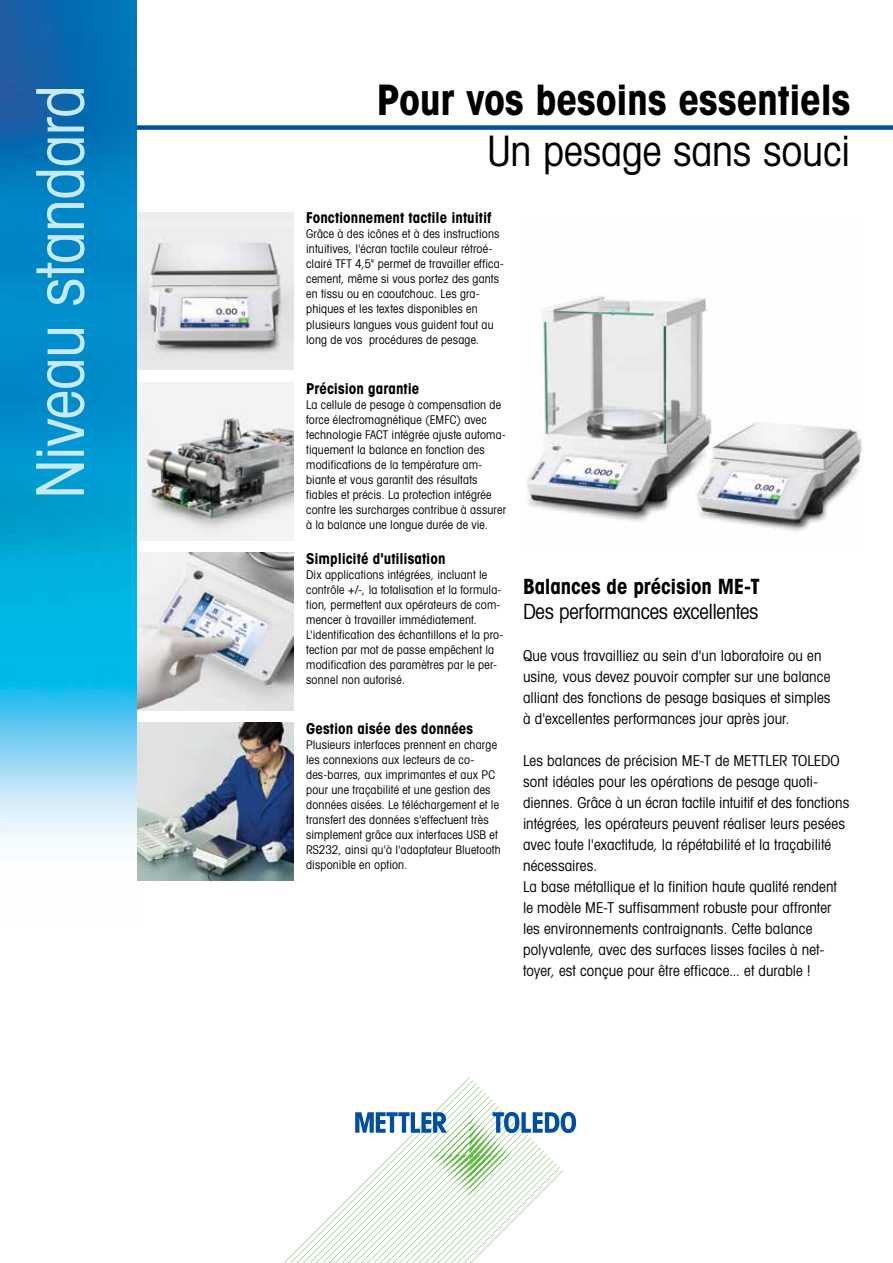
<style>
.page{position:relative;width:893px;height:1263px;background:#fff}
.page>*{position:absolute;margin:0;border:0;box-sizing:border-box;transform-origin:0 0}
.t1{font:66px "Avant Gardefor MT Bk";letter-spacing:-.015em;color:#c7eafb}
.t2{font:42px "Avant Gardefor MT Bd";letter-spacing:-.01em;color:#000}
.t3{font:42px "Avant Gardefor MT Bk";letter-spacing:-.005em;color:#000}
.t4{font:21px "Avant Gardefor MT Bk";letter-spacing:-.015em;color:#000}
.t5{font:21px "Avant Gardefor MT Bd";letter-spacing:-.005em;color:#000}
.t6{font:15px/21px "Avant Gardefor MT Bk";letter-spacing:.005em;color:#000}
.t7{font:15px "Avant Gardefor MT Bd";color:#000}
.t8{font:12px/15px "Avant Gardefor MT Bk";letter-spacing:.015em;color:#000}
</style>
<div class="page">
<svg style="left:284px;top:1077px;width:292px;height:186px"></svg>
<img style="left:136px;top:723px;width:157px;height:157px">
<img style="left:136px;top:553px;width:157px;height:157px">
<img style="left:136px;top:383px;width:157px;height:157px">
<img style="left:136px;top:213px;width:157px;height:157px">
<div style="left:111px;top:125px;width:782px;height:5px;background:#004fa3"></div>
<img style="left:523px;top:296px;width:339px;height:236px">
<img style="left:0;top:0;width:136px;height:845px">
<h1 class="t1" style="left:19px;top:499px;width:416px;rotate:-90deg">Niveau standard</h1>
<h2 class="t2" style="left:377px;top:73px;width:475px">Pour vos besoins essentiels</h2>
<h2 class="t3" style="left:487px;top:125px;width:364px">Un pesage sans souci</h2>
<p class="t7" style="left:306px;top:208px;width:187px">Fonctionnement tactile intuitif</p>
<p class="t8" style="left:306px;top:226px;width:199px">Grâce à des icônes et à des instructions intuitives, l'écran tactile couleur rétroé&shy;clairé TFT 4,5" permet de travailler effica&shy;cement, même si vous portez des gants en tissu ou en caoutchouc. Les gra&shy;phiques et les textes disponibles en plusieurs langues vous guident tout au long de vos procédures de pesage.</p>
<p class="t7" style="left:306px;top:379px;width:115px">Précision garantie</p>
<p class="t8" style="left:306px;top:396px;width:201px">La cellule de pesage à compensation de force électromagnétique (EMFC) avec technologie FACT intégrée ajuste automa&shy;tiquement la balance en fonction des modifications de la température am&shy;biante et vous garantit des résultats fiables et précis. La protection intégrée contre les surcharges contribue à assurer à la balance une longue durée de vie.</p>
<p class="t7" style="left:306px;top:549px;width:141px">Simplicité d'utilisation</p>
<p class="t8" style="left:306px;top:567px;width:199px">Dix applications intégrées, incluant le contrôle +/-, la totalisation et la formula&shy;tion, permettent aux opérateurs de com&shy;mencer à travailler immédiatement.<br>L'identification des échantillons et la pro&shy;tection par mot de passe empêchent la modification des paramètres par le per&shy;sonnel non autorisé.</p>
<p class="t7" style="left:306px;top:719px;width:169px">Gestion aisée des données</p>
<p class="t8" style="left:306px;top:737px;width:196px">Plusieurs interfaces prennent en charge les connexions aux lecteurs de co&shy;des-barres, aux imprimantes et aux PC pour une traçabilité et une gestion des données aisées. Le téléchargement et le transfert des données s'effectuent très simplement grâce aux interfaces USB et RS232, ainsi qu'à l'adaptateur Bluetooth disponible en option.</p>
<h3 class="t5" style="left:523px;top:572px;width:238px">Balances de précision ME-T</h3>
<h3 class="t4" style="left:523px;top:598px;width:237px">Des performances excellentes</h3>
<p class="t6" style="left:523px;top:645px;width:309px">Que vous travailliez au sein d'un laboratoire ou en usine, vous devez pouvoir compter sur une balance alliant des fonctions de pesage basiques et simples à d'excellentes performances jour après jour.</p>
<p class="t6" style="left:523px;top:750px;width:328px">Les balances de précision ME-T de METTLER TOLEDO sont idéales pour les opérations de pesage quoti&shy;diennes. Grâce à un écran tactile intuitif et des fonctions intégrées, les opérateurs peuvent réaliser leurs pesées avec toute l'exactitude, la répétabilité et la traçabilité nécessaires.<br>La base métallique et la finition haute qualité rendent le modèle ME-T suffisamment robuste pour affronter les environnements contraignants. Cette balance polyvalente, avec des surfaces lisses faciles à net&shy;toyer, est conçue pour être efficace... et durable !</p>
</div>
